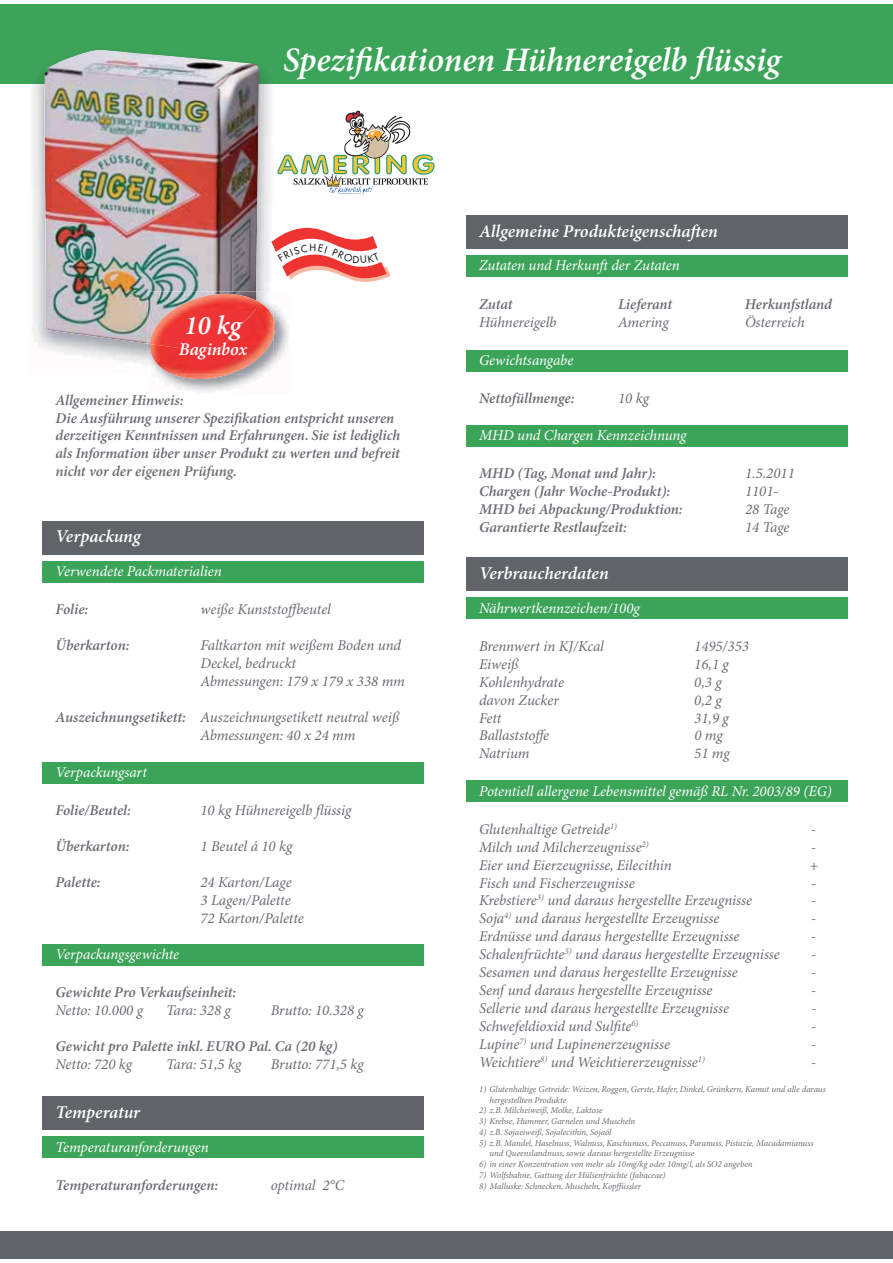
<style>
.page{position:relative;width:893px;height:1263px;background:#fff}
.page>*{position:absolute;margin:0;border:0;box-sizing:border-box;transform-origin:0 0}
.t1{font:italic 600 34.35px "Minion Pro";letter-spacing:-.005em;color:#fff}
.t2{font:italic 600 26.85px "Minion Pro";color:#fff}
.t3{font:italic 600 18px "Minion Pro";letter-spacing:-.005em;color:#fff}
.t4{font:italic 15px/18px "Minion Pro";letter-spacing:-.005em;color:#6a6c72}
.t5{font:italic 600 15px/18px "Minion Pro";letter-spacing:-.005em;color:#6a6c72}
.t6{font:italic 15px "Minion Pro";letter-spacing:-.005em;color:#fff}
.t7{font:italic 9px/10.8px "Minion Pro";letter-spacing:-.005em;color:#6a6c72}
.s1{font-weight:600}
</style>
<div class="page">
<div style="left:0;top:4px;width:893px;height:80px;background:#3ca459"></div>
<div style="left:43px;top:521px;width:381px;height:34px;background:#606368"></div>
<div style="left:43px;top:561px;width:381px;height:21px;background:#3ca459"></div>
<div style="left:43px;top:762px;width:381px;height:21px;background:#3ca459"></div>
<div style="left:43px;top:944px;width:381px;height:21px;background:#3ca459"></div>
<div style="left:43px;top:1096px;width:381px;height:34px;background:#606368"></div>
<div style="left:43px;top:1137px;width:381px;height:21px;background:#3ca459"></div>
<div style="left:466px;top:215px;width:381px;height:34px;background:#606368"></div>
<div style="left:466px;top:255px;width:381px;height:22px;background:#3ca459"></div>
<div style="left:466px;top:350px;width:381px;height:21px;background:#3ca459"></div>
<div style="left:466px;top:425px;width:381px;height:21px;background:#3ca459"></div>
<div style="left:466px;top:557px;width:381px;height:34px;background:#606368"></div>
<div style="left:466px;top:598px;width:381px;height:21px;background:#3ca459"></div>
<div style="left:466px;top:781px;width:381px;height:21px;background:#3ca459"></div>
<div style="left:0;top:1232px;width:893px;height:27px;background:#606368"></div>
<svg style="left:277px;top:111px;width:158px;height:84px"></svg>
<img style="left:32px;top:71px;width:239px;height:294px">
<img style="left:44px;top:50px;width:215px;height:294px">
<img style="left:156px;top:304px;width:133px;height:88px">
<img style="left:148px;top:292px;width:108px;height:52px">
<img style="left:172px;top:318px;width:103px;height:61px">
<img style="left:150px;top:300px;width:123px;height:74px">
<img style="left:150px;top:294px;width:106px;height:58px">
<svg style="left:271px;top:228px;width:120px;height:54px"></svg>
<h1 class="t1" style="left:283px;top:46px;width:499px">Spezifikationen Hühnereigelb flüssig</h1>
<p class="t3" style="left:479px;top:224px;width:240px">Allgemeine Produkteigenschaften</p>
<h2 class="t2" style="left:184px;top:314px;width:59px">10 kg</h2>
<p class="t3" style="left:179px;top:342px;width:70px">Baginbox</p>
<p class="t5" style="left:55px;top:392px;width:346px">Allgemeiner Hinweis:<br>Die Ausführung unserer Spezifikation entspricht unseren derzeitigen Kenntnissen und Erfahrungen. Sie ist lediglich als Information über unser Produkt zu werten und befreit nicht vor der eigenen Prüfung.</p>
<p class="t3" style="left:56px;top:529px;width:87px">Verpackung</p>
<p class="t6" style="left:55px;top:565px;width:168px">Verwendete Packmaterialien</p>
<p class="t5" style="left:55px;top:602px;width:34px">Folie:</p>
<p class="t4" style="left:200px;top:602px;width:132px">weiße Kunststoffbeutel</p>
<p class="t5" style="left:55px;top:638px;width:76px">Überkarton:</p>
<p class="t4" style="left:200px;top:638px;width:206px">Faltkarton mit weißem Boden und<br>Deckel, bedruckt<br>Abmessungen: 179 x 179 x 338 mm</p>
<p class="t4" style="left:200px;top:709px;width:200px;text-indent:-145px"><span class="s1">Auszeichnungsetikett:</span> Auszeichnungsetikett neutral weiß<br>Abmessungen: 40 x 24 mm</p>
<p class="t6" style="left:55px;top:766px;width:93px">Verpackungsart</p>
<p class="t5" style="left:55px;top:803px;width:77px">Folie/Beutel:</p>
<p class="t4" style="left:200px;top:803px;width:152px">10 kg Hühnereigelb flüssig</p>
<p class="t5" style="left:55px;top:839px;width:76px">Überkarton:</p>
<p class="t4" style="left:200px;top:839px;width:93px">1 Beutel á 10 kg</p>
<p class="t5" style="left:55px;top:874px;width:47px">Palette:</p>
<p class="t4" style="left:200px;top:874px;width:105px">24 Karton/Lage<br>3 Lagen/Palette<br>72 Karton/Palette</p>
<p class="t6" style="left:55px;top:948px;width:125px">Verpackungsgewichte</p>
<p class="t5" style="left:55px;top:985px;width:182px">Gewichte Pro Verkaufseinheit:</p>
<p class="t4" style="left:55px;top:1003px;width:89px">Netto: 10.000 g</p>
<p class="t4" style="left:166px;top:1003px;width:66px">Tara: 328 g</p>
<p class="t4" style="left:271px;top:1003px;width:95px">Brutto: 10.328 g</p>
<p class="t5" style="left:55px;top:1038px;width:283px">Gewicht pro Palette inkl. EURO Pal. Ca (20 kg)</p>
<p class="t4" style="left:55px;top:1056px;width:78px">Netto: 720 kg</p>
<p class="t4" style="left:166px;top:1056px;width:77px">Tara: 51,5 kg</p>
<p class="t4" style="left:271px;top:1056px;width:95px">Brutto: 771,5 kg</p>
<p class="t3" style="left:56px;top:1105px;width:86px">Temperatur</p>
<p class="t6" style="left:55px;top:1141px;width:155px">Temperaturanforderungen</p>
<p class="t5" style="left:55px;top:1177px;width:164px">Temperaturanforderungen:</p>
<p class="t4" style="left:271px;top:1177px;width:75px">optimal 2°C</p>
<p class="t6" style="left:479px;top:260px;width:202px">Zutaten und Herkunft der Zutaten</p>
<p class="t5" style="left:479px;top:296px;width:35px">Zutat</p>
<p class="t5" style="left:618px;top:296px;width:56px">Lieferant</p>
<p class="t5" style="left:745px;top:296px;width:88px">Herkunfstland</p>
<p class="t4" style="left:479px;top:314px;width:79px">Hühnereigelb</p>
<p class="t4" style="left:618px;top:314px;width:52px">Amering</p>
<p class="t4" style="left:745px;top:314px;width:61px">Österreich</p>
<p class="t6" style="left:479px;top:354px;width:96px">Gewichtsangabe</p>
<p class="t5" style="left:479px;top:391px;width:97px">Nettofüllmenge:</p>
<p class="t4" style="left:618px;top:391px;width:32px">10 kg</p>
<p class="t6" style="left:479px;top:429px;width:209px">MHD und Chargen Kennzeichnung</p>
<p class="t5" style="left:479px;top:466px;width:178px">MHD (Tag, Monat und Jahr):</p>
<p class="t4" style="left:745px;top:466px;width:51px">1.5.2011</p>
<p class="t5" style="left:479px;top:484px;width:193px">Chargen (Jahr Woche-Produkt):</p>
<p class="t4" style="left:745px;top:484px;width:35px">1101-</p>
<p class="t5" style="left:479px;top:502px;width:205px">MHD bei Abpackung/Produktion:</p>
<p class="t4" style="left:745px;top:502px;width:46px">28 Tage</p>
<p class="t5" style="left:479px;top:519px;width:149px">Garantierte Restlaufzeit:</p>
<p class="t4" style="left:745px;top:519px;width:46px">14 Tage</p>
<p class="t3" style="left:479px;top:566px;width:131px">Verbraucherdaten</p>
<p class="t6" style="left:479px;top:602px;width:162px">Nährwertkennzeichen/100g</p>
<p class="t4" style="left:479px;top:638px;width:126px">Brennwert in KJ/Kcal</p>
<p class="t4" style="left:694px;top:638px;width:56px">1495/353</p>
<p class="t4" style="left:479px;top:656px;width:41px">Eiweiß</p>
<p class="t4" style="left:694px;top:656px;width:36px">16,1 g</p>
<p class="t4" style="left:479px;top:674px;width:86px">Kohlenhydrate</p>
<p class="t4" style="left:694px;top:674px;width:29px">0,3 g</p>
<p class="t4" style="left:479px;top:692px;width:81px">davon Zucker</p>
<p class="t4" style="left:694px;top:692px;width:29px">0,2 g</p>
<p class="t4" style="left:479px;top:710px;width:24px">Fett</p>
<p class="t4" style="left:694px;top:710px;width:36px">31,9 g</p>
<p class="t4" style="left:479px;top:728px;width:72px">Ballaststoffe</p>
<p class="t4" style="left:694px;top:728px;width:30px">0 mg</p>
<p class="t4" style="left:479px;top:746px;width:52px">Natrium</p>
<p class="t4" style="left:694px;top:746px;width:37px">51 mg</p>
<p class="t6" style="left:479px;top:785px;width:354px">Potentiell allergene Lebensmittel gemäß RL Nr. 2003/89 (EG)</p>
<p class="t4" style="left:479px;top:821px;width:140px">Glutenhaltige Getreide<sup>1)</sup></p>
<p class="t4" style="left:811px;top:821px;width:6px">-</p>
<p class="t4" style="left:479px;top:839px;width:171px">Milch und Milcherzeugnisse<sup>2)</sup></p>
<p class="t4" style="left:811px;top:839px;width:6px">-</p>
<p class="t4" style="left:479px;top:857px;width:194px">Eier und Eierzeugnisse, Eilecithin</p>
<p class="t4" style="left:809px;top:857px;width:10px">+</p>
<p class="t4" style="left:479px;top:875px;width:157px">Fisch und Fischerzeugnisse</p>
<p class="t4" style="left:811px;top:875px;width:6px">-</p>
<p class="t4" style="left:479px;top:893px;width:275px">Krebstiere<sup>3)</sup> und daraus hergestellte Erzeugnisse</p>
<p class="t4" style="left:811px;top:893px;width:6px">-</p>
<p class="t4" style="left:479px;top:911px;width:242px">Soja<sup>4)</sup> und daraus hergestellte Erzeugnisse</p>
<p class="t4" style="left:811px;top:911px;width:6px">-</p>
<p class="t4" style="left:479px;top:929px;width:262px">Erdnüsse und daraus hergestellte Erzeugnisse</p>
<p class="t4" style="left:811px;top:929px;width:6px">-</p>
<p class="t4" style="left:479px;top:947px;width:302px">Schalenfrüchte<sup>5)</sup> und daraus hergestellte Erzeugnisse</p>
<p class="t4" style="left:811px;top:947px;width:6px">-</p>
<p class="t4" style="left:479px;top:965px;width:260px">Sesamen und daraus hergestellte Erzeugnisse</p>
<p class="t4" style="left:811px;top:965px;width:6px">-</p>
<p class="t4" style="left:479px;top:983px;width:235px">Senf und daraus hergestellte Erzeugnisse</p>
<p class="t4" style="left:811px;top:983px;width:6px">-</p>
<p class="t4" style="left:479px;top:1000px;width:252px">Sellerie und daraus hergestellte Erzeugnisse</p>
<p class="t4" style="left:811px;top:1000px;width:6px">-</p>
<p class="t4" style="left:479px;top:1018px;width:161px">Schwefeldioxid und Sulfite<sup>6)</sup></p>
<p class="t4" style="left:811px;top:1018px;width:6px">-</p>
<p class="t4" style="left:479px;top:1036px;width:193px">Lupine<sup>7)</sup> und Lupinenerzeugnisse</p>
<p class="t4" style="left:811px;top:1036px;width:6px">-</p>
<p class="t4" style="left:479px;top:1054px;width:227px">Weichtiere<sup>8)</sup> und Weichtiererzeugnisse<sup>1)</sup></p>
<p class="t4" style="left:811px;top:1054px;width:6px">-</p>
<p class="t7" style="left:489px;top:1084px;width:338px;text-indent:-10px">1) Glutenhaltige Getreide: Weizen, Roggen, Gerste, Hafer, Dinkel, Grünkern, Kamut und alle daraus hergestellten Produkte</p>
<p class="t7" style="left:479px;top:1106px;width:125px">2) z.B. Milcheiweiß, Molke, Laktose</p>
<p class="t7" style="left:479px;top:1117px;width:158px">3) Krebse, Hummer, Garnelen und Muscheln</p>
<p class="t7" style="left:479px;top:1127px;width:134px">4) z.B. Sojaeiweiß, Sojalecithin, Sojaöl</p>
<p class="t7" style="left:489px;top:1138px;width:325px;text-indent:-10px">5) z.B. Mandel, Haselnuss, Walnuss, Kaschunuss, Peccanuss, Paranuss, Pistazie, Macadamianuss und Queenslandnuss, sowie daraus hergestellte Erzeugnisse</p>
<p class="t7" style="left:479px;top:1160px;width:275px">6) in einer Konzentration von mehr als 10mg/kg oder 10mg/l, als SO2 angeben</p>
<p class="t7" style="left:479px;top:1170px;width:188px">7) Wolfsbahne, Gattung der Hülsenfrüchte (fabaceae)</p>
<p class="t7" style="left:479px;top:1181px;width:163px">8) Malluske: Schnecken, Muscheln, Kopffüssler</p>
</div>
